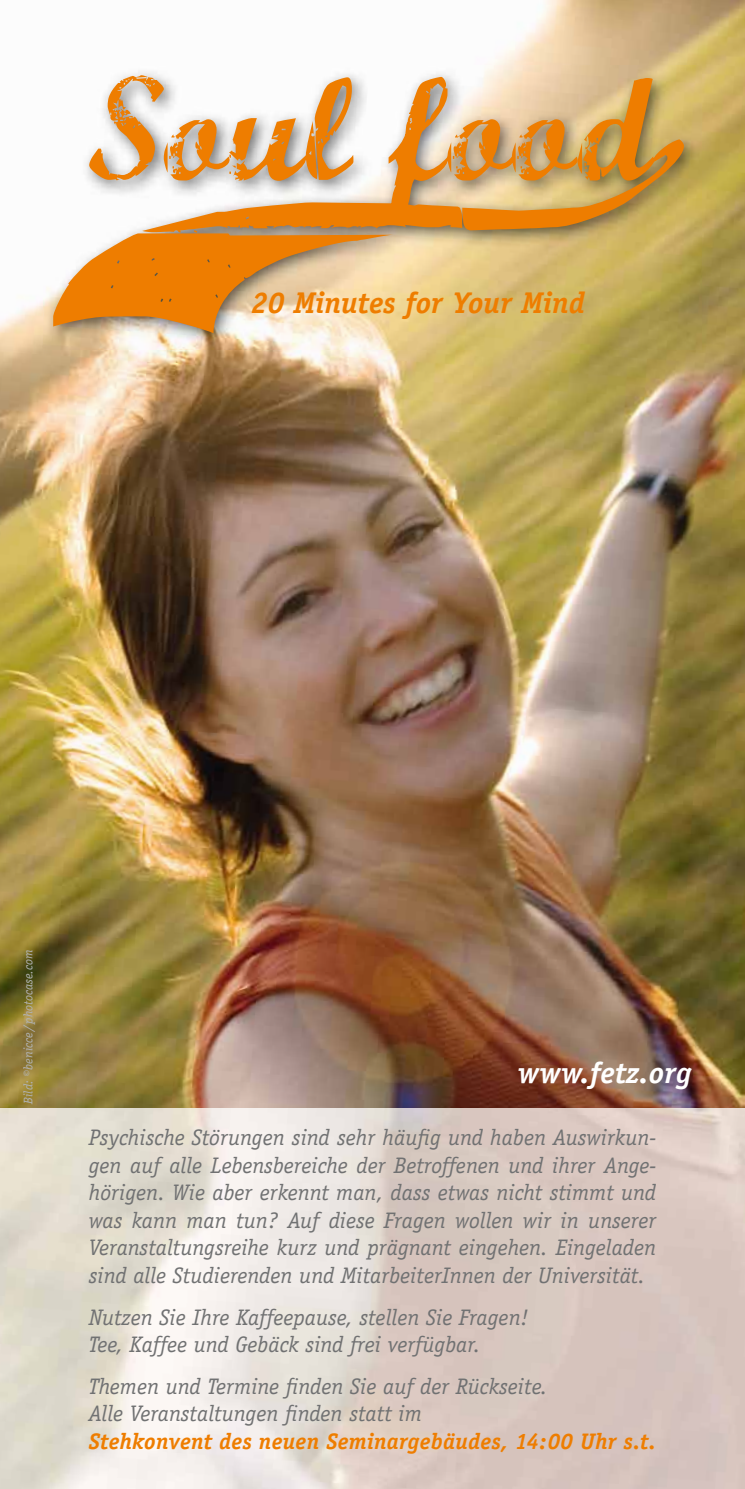
<style>
.page{position:relative;width:745px;height:1489px;background:#fff}
.page>*{position:absolute;margin:0;border:0;box-sizing:border-box;transform-origin:0 0}
.t1{font:italic 700 30px "Officina Serif";color:#ee7d00}
.t2{font:italic 700 30px "Officina Serif";color:#fff}
.t3{font:italic 22.5px/27.5px "Officina Serif";color:#707172}
.t4{font:italic 700 22.5px "Officina Serif";letter-spacing:.01em;color:#ee7d00}
.t5{font:italic 12.5px "Officina Serif";color:#b1b3b4}
</style>
<div class="page">
<img style="left:0;top:0;width:744px;height:1488px">
<img style="left:44px;top:66px;width:657px;height:283px">
<svg style="left:53px;top:75px;width:630px;height:258px"></svg>
<h1 class="t1" style="left:251px;top:285px;width:335px">20 Minutes for Your Mind</h1>
<p class="t5" style="left:21px;top:1103px;width:156px;rotate:-90deg">Bild: ©benicce / photocase.com</p>
<h1 class="t2" style="left:517px;top:1055px;width:175px">www.fetz.org</h1>
<p class="t3" style="left:89px;top:1124px;width:568px;text-align:justify">Psychische Störungen sind sehr häufig und haben Auswirkun&shy;gen auf alle Lebensbereiche der Betroffenen und ihrer Ange&shy;hörigen. Wie aber erkennt man, dass etwas nicht stimmt und was kann man tun? Auf diese Fragen wollen wir in unserer Veranstaltungsreihe kurz und prägnant eingehen. Eingeladen sind alle Studierenden und MitarbeiterInnen der Universität.</p>
<p class="t3" style="left:89px;top:1303px;width:441px">Nutzen Sie Ihre Kaffeepause, stellen Sie Fragen!<br>Tee, Kaffee und Gebäck sind frei verfügbar.</p>
<p class="t3" style="left:89px;top:1372px;width:460px">Themen und Termine finden Sie auf der Rückseite.<br>Alle Veranstaltungen finden statt im</p>
<p class="t4" style="left:89px;top:1427px;width:568px">Stehkonvent des neuen Seminargebäudes, 14:00 Uhr s.t.</p>
</div>
